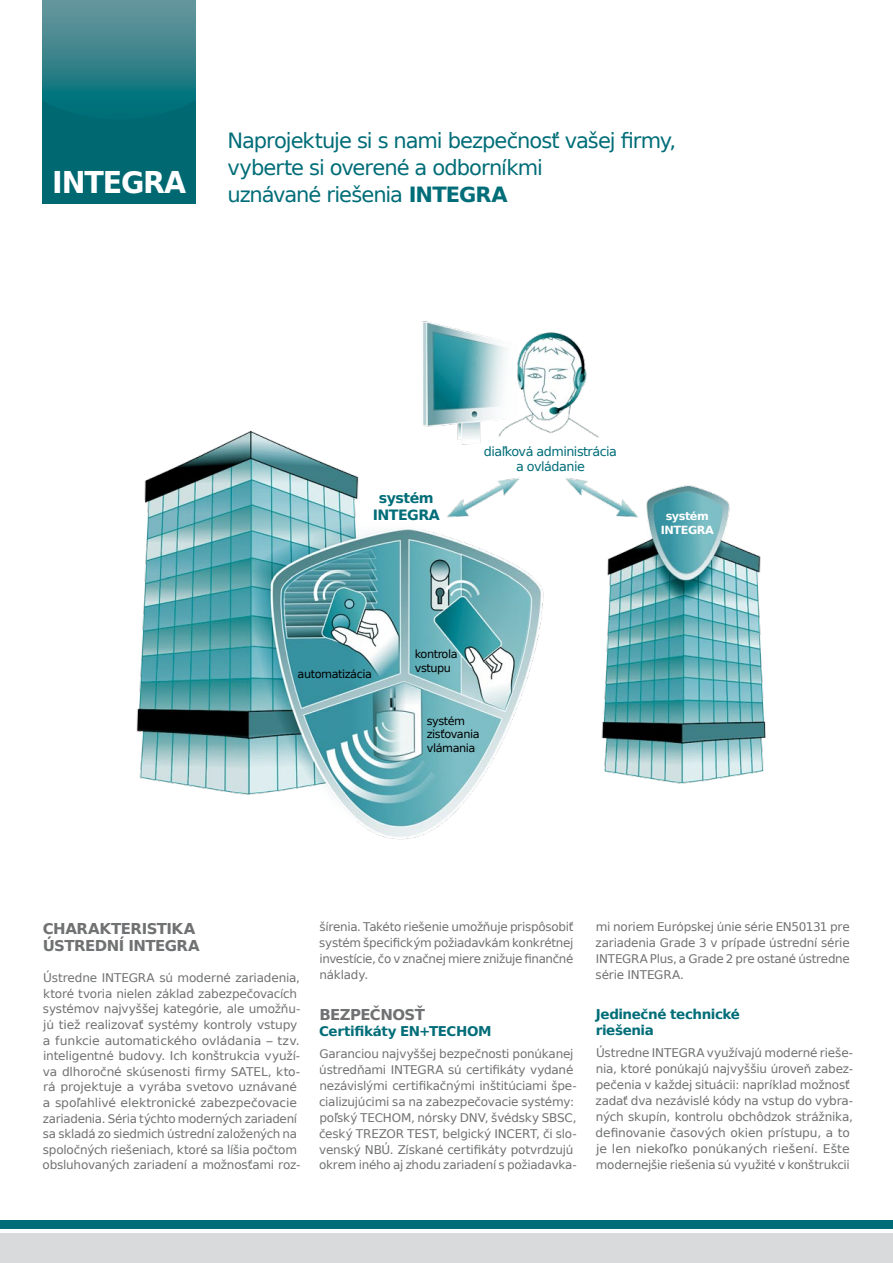
<style>
.page{position:relative;width:893px;height:1263px;background:#fff}
.page>*{position:absolute;margin:0;border:0;box-sizing:border-box;transform-origin:0 0}
.t1{font:700 30px "Prima Sans EU";letter-spacing:-.04em;color:#fff;scale:.95 1}
._01_-_LEAD{font:21px/27px "Prima Sans EU";letter-spacing:-.045em;color:#006d78}
._02_-_TYTUŁ{font:700 15px/17.1px "Prima Sans EU";letter-spacing:-.035em;color:#707172}
.t2{font:700 14.25px "Prima Sans EU";letter-spacing:-.04em;color:#006d78}
._03_-_ŚRÓDTYTUŁ{font:700 13.5px/16px "Prima Sans EU";letter-spacing:-.03em;color:#006d78}
.t3{font:12.75px/15.3px "Prima Sans EU";letter-spacing:-.04em;color:#006d78;text-align:center}
._04_-_TEXT{font:12px/15.6px "Prima Sans EU";letter-spacing:-.015em;color:#707172}
.t4{font:11.25px/13.5px "Prima Sans EU";letter-spacing:-.04em;color:#000}
.t5{font:700 11.25px "Prima Sans EU";letter-spacing:-.04em;color:#fff}
.s1{font-weight:700}
</style>
<div class="page">
<div style="left:0;top:1233px;width:893px;height:30px;background:#d9dadb"></div>
<div style="left:0;top:1220px;width:893px;height:9px;background:#006d78"></div>
<img style="left:43px;top:0;width:153px;height:204px">
<img style="left:136px;top:321px;width:630px;height:519px">
<p class="t1" style="left:52px;top:161px;width:142px">INTEGRA</p>
<p class="_01_-_LEAD" style="left:227px;top:126px;width:450px">Naprojektuje si s nami bezpečnosť vašej firmy,</p>
<p class="_01_-_LEAD" style="left:227px;top:153px;width:317px">vyberte si overené a odborníkmi uznávané riešenia <span class="s1">INTEGRA</span></p>
<p class="t2" style="left:379px;top:488px;width:56px">systém</p>
<p class="t2" style="left:373px;top:505px;width:68px">INTEGRA</p>
<p class="t3" style="left:484px;top:443px;width:135px">diaľková administrácia a ovládanie</p>
<p class="t5" style="left:666px;top:508px;width:45px">systém</p>
<p class="t5" style="left:661px;top:522px;width:54px">INTEGRA</p>
<p class="t4" style="left:298px;top:667px;width:76px">automatizácia</p>
<p class="t4" style="left:415px;top:647px;width:44px">kontrola vstupu</p>
<p class="t4" style="left:427px;top:714px;width:54px">systém zisťovania vlámania</p>
<p class="_02_-_TYTUŁ" style="left:43px;top:919px;width:159px">CHARAKTERISTIKA<br>ÚSTREDNÍ INTEGRA</p>
<p class="_04_-_TEXT" style="left:43px;top:970px;width:259px">Ústredne INTEGRA sú moderné zariadenia, ktoré tvoria nielen základ zabezpečovacích systémov najvyššej kategórie, ale umožňu&shy;jú tiež realizovať systémy kontroly vstupy a funkcie automatického ovládania – tzv. inteligentné budovy. Ich konštrukcia využí&shy;va dlhoročné skúsenosti firmy SATEL, kto&shy;rá projektuje a vyrába svetovo uznávané a spoľahlivé elektronické zabezpečovacie zariadenia. Séria týchto moderných zariadení sa skladá zo siedmich ústrední založených na spoločných riešeniach, ktoré sa líšia počtom obsluhovaných zariadení a možnosťami roz-</p>
<p class="_04_-_TEXT" style="left:319px;top:919px;width:256px;text-align:justify">šírenia. Takéto riešenie umožňuje prispôsobiť systém špecifickým požiadavkám konkrétnej investície, čo v značnej miere znižuje finančné náklady.</p>
<p class="_02_-_TYTUŁ" style="left:319px;top:1005px;width:107px">BEZPEČNOSŤ</p>
<p class="_03_-_ŚRÓDTYTUŁ" style="left:319px;top:1022px;width:174px">Certifikáty EN+TECHOM</p>
<p class="_04_-_TEXT" style="left:319px;top:1046px;width:259px">Garanciou najvyššej bezpečnosti ponúkanej ústredňami INTEGRA sú certifikáty vydané nezávislými certifikačnými inštitúciami špe&shy;cializujúcimi sa na zabezpečovacie systémy: poľský TECHOM, nórsky DNV, švédsky SBSC, český TREZOR TEST, belgický INCERT, či slo&shy;venský NBÚ. Získané certifikáty potvrdzujú okrem iného aj zhodu zariadení s požiadavka-</p>
<p class="_04_-_TEXT" style="left:596px;top:919px;width:256px;line-height:16px;text-align:justify">mi noriem Európskej únie série EN50131 pre zariadenia Grade 3 v prípade ústrední série INTEGRA Plus, a Grade 2 pre ostané ústredne série INTEGRA.</p>
<p class="_03_-_ŚRÓDTYTUŁ" style="left:596px;top:1005px;width:146px">Jedinečné technické riešenia</p>
<p class="_04_-_TEXT" style="left:596px;top:1045px;width:259px;line-height:16px">Ústredne INTEGRA využívajú moderné rieše&shy;nia, ktoré ponúkajú najvyššiu úroveň zabez&shy;pečenia v každej situácii: napríklad možnosť zadať dva nezávislé kódy na vstup do vybra&shy;ných skupín, kontrolu obchôdzok strážnika, definovanie časových okien prístupu, a to je len niekoľko ponúkaných riešení. Ešte modernejšie riešenia sú využité v konštrukcii</p>
</div>
